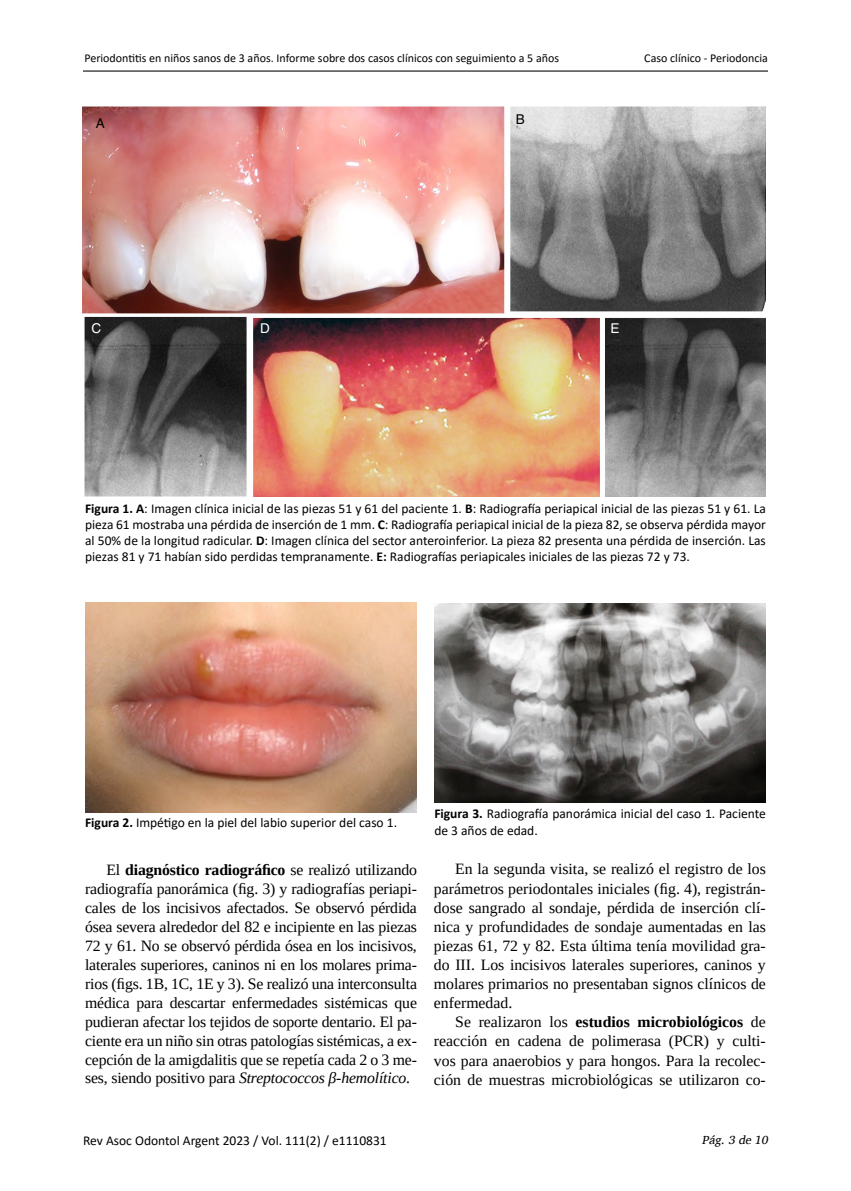
<style>
.page{position:relative;width:851px;height:1191px;background:#fff}
.page>*{position:absolute;margin:0;border:0;box-sizing:border-box;transform-origin:0 0}
.t1{font:15.75px/18.9px "Liberation Serif";color:#000;text-align:justify}
.t2{font:13.5px/16.2px "Calibri";color:#000;text-align:justify}
.t3{font:13.5px "Helvetica LT Std";color:#fff}
.t4{font:13.5px "Helvetica LT Std";color:#000}
.t5{font:12px "Calibri";color:#000}
.t6{font:italic 12px "Charis SIL";color:#000}
.s1{font-weight:700}
.s2{font-style:italic}
</style>
<div class="page">
<hr style="left:83px;top:71px;width:684px;height:1px;background:#000">
<img style="left:82px;top:106px;width:683px;height:390px">
<img style="left:85px;top:603px;width:332px;height:209px">
<img style="left:434px;top:603px;width:331px;height:200px">
<p class="t5" style="left:84px;top:50px;width:476px">Periodontitis en niños sanos de 3 años. Informe sobre dos casos clínicos con seguimiento a 5 años</p>
<p class="t5" style="left:644px;top:50px;width:125px">Caso clínico - Periodoncia</p>
<p class="t4" style="left:96px;top:115px;width:11px">A</p>
<p class="t4" style="left:516px;top:111px;width:11px">B</p>
<p class="t3" style="left:91px;top:320px;width:11px">C</p>
<p class="t3" style="left:260px;top:321px;width:11px">D</p>
<p class="t3" style="left:610px;top:320px;width:11px">E</p>
<p class="t2" style="left:85px;top:500px;width:682px"><span class="s1">Figura 1. A</span>: Imagen clínica inicial de las piezas 51 y 61 del paciente 1. <span class="s1">B</span>: Radiografía periapical inicial de las piezas 51 y 61. La pieza 61 mostraba una pérdida de inserción de 1 mm. <span class="s1">C</span>: Radiografía periapical inicial de la pieza 82, se observa pérdida mayor al 50% de la longitud radicular. <span class="s1">D</span>: Imagen clínica del sector anteroinferior. La pieza 82 presenta una pérdida de inserción. Las piezas 81 y 71 habían sido perdidas tempranamente. <span class="s1">E:</span> Radiografías periapicales iniciales de las piezas 72 y 73.</p>
<p class="t2" style="left:85px;top:814px;width:313px"><span class="s1">Figura 2.</span> Impétigo en la piel del labio superior del caso 1.</p>
<p class="t2" style="left:434px;top:805px;width:333px"><span class="s1">Figura 3.</span> Radiografía panorámica inicial del caso 1. Paciente de 3 años de edad.</p>
<p class="t1" style="left:85px;top:860px;width:333px;text-indent:21px">El <span class="s1">diagnóstico radiográfico</span> se realizó utilizando radiografía panorámica (fig. 3) y radiografías periapi&shy;cales de los incisivos afectados. Se observó pérdida ósea severa alrededor del 82 e incipiente en las piezas 72 y 61. No se observó pérdida ósea en los incisivos, laterales superiores, caninos ni en los molares prima&shy;rios (figs. 1B, 1C, 1E y 3). Se realizó una interconsulta médica para descartar enfermedades sistémicas que pudieran afectar los tejidos de soporte dentario. El pa&shy;ciente era un niño sin otras patologías sistémicas, a ex&shy;cepción de la amigdalitis que se repetía cada 2 o 3 me&shy;ses, siendo positivo para <span class="s2">Streptococcos β-hemolítico.</span></p>
<p class="t1" style="left:434px;top:859px;width:333px;text-indent:21px">En la segunda visita, se realizó el registro de los parámetros periodontales iniciales (fig. 4), registrán&shy;dose sangrado al sondaje, pérdida de inserción clí&shy;nica y profundidades de sondaje aumentadas en las piezas 61, 72 y 82. Esta última tenía movilidad gra&shy;do III. Los incisivos laterales superiores, caninos y molares primarios no presentaban signos clínicos de enfermedad.</p>
<p class="t1" style="left:434px;top:1012px;width:333px;text-indent:21px">Se realizaron los <span class="s1">estudios microbiológicos</span> de reacción en cadena de polimerasa (PCR) y culti&shy;vos para anaerobios y para hongos. Para la recolec&shy;ción de muestras microbiológicas se utilizaron co-</p>
<p class="t2" style="left:83px;top:1132px;width:305px">Rev Asoc Odontol Argent 2023 / Vol. 111(2) / e1110831</p>
<p class="t6" style="left:701px;top:1133px;width:71px">Pág.3de10</p>
</div>
